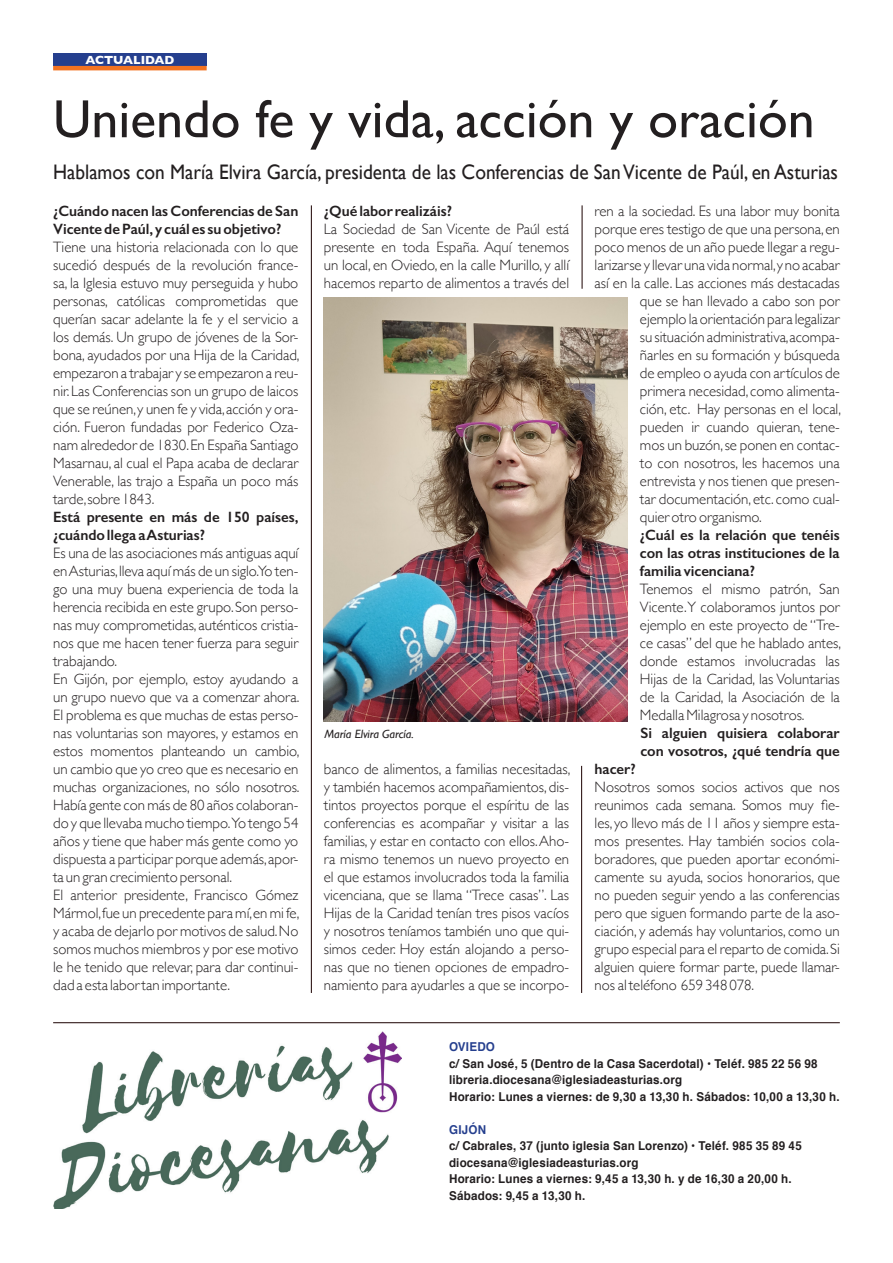
<style>
.page{position:relative;width:893px;height:1263px;background:#fff}
.page>*{position:absolute;margin:0;border:0;box-sizing:border-box;transform-origin:0 0}
.t1{font:54px "Gill Sans";color:#231f20}
.Subtítulo_5_columnas{font:21px "Gill Sans";color:#231f20;scale:.92 1}
.Texto_general{font:300 15px/18px "Gill Sans";color:#231f20;text-align:justify}
.Texto_general-2{font:600 15px/18px "Gill Sans";color:#231f20}
.Titular_4col{font:700 12.3px "Helvetica";letter-spacing:.015em;color:#231f20;scale:.95 1}
.Titular_4col-2{font:700 12.3px "Helvetica";letter-spacing:.02em;color:#253f8e;scale:.95 1}
.t2{font:italic 12px "Gill Sans";color:#231f20}
.t3{font:700 12px "Gill Sans";color:#fff}
</style>
<div class="page">
<div style="left:53px;top:53px;width:154px;height:13px;background:#253f8e"></div>
<img style="left:324px;top:298px;width:303px;height:424px">
<hr style="left:53px;top:66px;width:154px;height:4px;background:#f47321">
<hr style="left:311px;top:205px;width:1px;height:788px;background:#1b0000">
<hr style="left:581px;top:766px;width:1px;height:227px;background:#1b0000">
<img style="left:53px;top:1031px;width:349px;height:177px">
<hr style="left:53px;top:1022px;width:787px;height:1px;background:#1b0000">
<hr style="left:582px;top:205px;width:1px;height:84px;background:#1b0000">
<p class="t3" style="left:85px;top:50px;width:91px">ACTUALIDAD</p>
<p class="t1" style="left:53px;top:87px;width:763px">Uniendo fe y vida, acción y oración</p>
<p class="Subtítulo_5_columnas" style="left:53px;top:160px;width:855px">Hablamos con María Elvira García, presidenta de las Conferencias de San Vicente de Paúl, en Asturias</p>
<p class="Texto_general-2" style="left:53px;top:202px;width:247px">¿Cuándo nacen las Conferencias de San<br>Vicente de Paúl, y cuál es su objetivo?</p>
<p class="Texto_general" style="left:53px;top:237px;width:248px">Tiene una historia relacionada con lo que sucedió después de la revolución france&shy;sa, la Iglesia estuvo muy perseguida y hubo personas, católicas comprometidas que querían sacar adelante la fe y el servicio a los demás. Un grupo de jóvenes de la Sor&shy;bona, ayudados por una Hija de la Caridad, empezaron a trabajar y se empezaron a reu&shy;nir. Las Conferencias son un grupo de laicos que se reúnen, y unen fe y vida, acción y ora&shy;ción. Fueron fundadas por Federico Oza&shy;nam alrededor de 1830. En España Santiago Masarnau, al cual el Papa acaba de declarar Venerable, las trajo a España un poco más tarde,sobre 1843.</p>
<p class="Texto_general-2" style="left:53px;top:508px;width:247px">Está presente en más de 150 países, ¿cuándo llega a Asturias?</p>
<p class="Texto_general" style="left:53px;top:543px;width:247px">Es una de las asociaciones más antiguas aquí en Asturias, lleva aquí más de un siglo.Yo ten&shy;go una muy buena experiencia de toda la herencia recibida en este grupo. Son perso&shy;nas muy comprometidas, auténticos cristia&shy;nos que me hacen tener fuerza para seguir trabajando.</p>
<p class="Texto_general" style="left:53px;top:669px;width:248px">En Gijón, por ejemplo, estoy ayudando a un grupo nuevo que va a comenzar ahora.<br>El problema es que muchas de estas perso&shy;nas voluntarias son mayores, y estamos en estos momentos planteando un cambio, un cambio que yo creo que es necesario en muchas organizaciones, no sólo nosotros.<br>Había gente con más de 80 años colaboran&shy;do y que llevaba mucho tiempo. Yo tengo 54 años y tiene que haber más gente como yo dispuesta a participar porque además, apor&shy;ta un gran crecimiento personal.</p>
<p class="Texto_general" style="left:53px;top:885px;width:248px">El anterior presidente, Francisco Gómez Mármol, fue un precedente para mí, en mi fe, y acaba de dejarlo por motivos de salud. No somos muchos miembros y por ese motivo le he tenido que relevar, para dar continui&shy;dad a esta labor tan importante.</p>
<p class="Texto_general-2" style="left:324px;top:202px;width:130px">¿Qué labor realizáis?</p>
<p class="Texto_general" style="left:324px;top:219px;width:247px">La Sociedad de San Vicente de Paúl está presente en toda España. Aquí tenemos un local, en Oviedo, en la calle Murillo, y allí hacemos reparto de alimentos a través del</p>
<p class="t2" style="left:324px;top:727px;width:91px">María Elvira García.</p>
<p class="Texto_general" style="left:324px;top:759px;width:248px">banco de alimentos, a familias necesitadas, y también hacemos acompañamientos, dis&shy;tintos proyectos porque el espíritu de las conferencias es acompañar y visitar a las familias, y estar en contacto con ellos. Aho&shy;ra mismo tenemos un nuevo proyecto en el que estamos involucrados toda la familia vicenciana, que se llama “Trece casas”. Las Hijas de la Caridad tenían tres pisos vacíos y nosotros teníamos también uno que qui&shy;simos ceder. Hoy están alojando a perso&shy;nas que no tienen opciones de empadro&shy;namiento para ayudarles a que se incorpo-</p>
<p class="Texto_general" style="left:595px;top:201px;width:247px">ren a la sociedad. Es una labor muy bonita</p>
<p class="Texto_general" style="left:595px;top:219px;width:247px">porque eres testigo de que una persona, en</p>
<p class="Texto_general" style="left:595px;top:237px;width:247px">poco menos de un año puede llegar a regu-</p>
<p class="Texto_general" style="left:595px;top:255px;width:247px">larizarse y llevar una vida normal,y no acabar</p>
<p class="Texto_general" style="left:595px;top:273px;width:247px">así en la calle. Las acciones más destacadas</p>
<p class="Texto_general" style="left:640px;top:291px;width:201px">que se han llevado a cabo son por</p>
<p class="Texto_general" style="left:640px;top:309px;width:201px">ejemplo la orientación para legalizar</p>
<p class="Texto_general" style="left:640px;top:327px;width:201px">su situación administrativa,acompa-</p>
<p class="Texto_general" style="left:640px;top:345px;width:201px">ñarles en su formación y búsqueda</p>
<p class="Texto_general" style="left:640px;top:363px;width:201px">de empleo o ayuda con artículos de</p>
<p class="Texto_general" style="left:640px;top:381px;width:201px">primera necesidad, como alimenta-</p>
<p class="Texto_general" style="left:640px;top:399px;width:203px">ción, etc. Hay personas en el local,</p>
<p class="Texto_general" style="left:640px;top:417px;width:201px">pueden ir cuando quieran, tene-</p>
<p class="Texto_general" style="left:640px;top:435px;width:201px">mos un buzón, se ponen en contac-</p>
<p class="Texto_general" style="left:640px;top:453px;width:201px">to con nosotros, les hacemos una</p>
<p class="Texto_general" style="left:640px;top:471px;width:201px">entrevista y nos tienen que presen-</p>
<p class="Texto_general" style="left:640px;top:489px;width:201px">tar documentación, etc. como cual-</p>
<p class="Texto_general" style="left:640px;top:507px;width:123px">quier otro organismo.</p>
<p class="Texto_general-2" style="left:640px;top:526px;width:201px;text-align:justify">¿Cuál es la relación que tenéis con las otras instituciones de la familia vicenciana?</p>
<p class="Texto_general" style="left:640px;top:579px;width:203px">Tenemos el mismo patrón, San Vicente. Y colaboramos juntos por ejemplo en este proyecto de “Tre&shy;ce casas” del que he hablado antes, donde estamos involucradas las Hijas de la Caridad, las Voluntarias de la Caridad, la Asociación de la Medalla Milagrosa y nosotros.</p>
<p class="Texto_general-2" style="left:640px;top:724px;width:201px">Si alguien quisiera colaborar con vosotros, ¿qué tendría que</p>
<p class="Texto_general-2" style="left:595px;top:760px;width:43px">hacer?</p>
<p class="Texto_general" style="left:595px;top:777px;width:247px">Nosotros somos socios activos que nos reunimos cada semana. Somos muy fie&shy;les, yo llevo más de 11 años y siempre esta&shy;mos presentes. Hay también socios cola&shy;boradores, que pueden aportar económi&shy;camente su ayuda, socios honorarios, que no pueden seguir yendo a las conferencias pero que siguen formando parte de la aso&shy;ciación, y además hay voluntarios, como un grupo especial para el reparto de comida. Si alguien quiere formar parte, puede llamar&shy;nos al teléfono 659 348 078.</p>
<p class="Titular_4col-2" style="left:449px;top:1037px;width:50px">OVIEDO</p>
<p class="Titular_4col" style="left:449px;top:1053px;width:390px">c/ San José, 5 (Dentro de la Casa Sacerdotal) • Teléf. 985 22 56 98</p>
<p class="Titular_4col" style="left:449px;top:1070px;width:247px">libreria.diocesana@iglesiadeasturias.org</p>
<p class="Titular_4col" style="left:449px;top:1086px;width:413px">Horario: Lunes a viernes: de 9,30 a 13,30 h. Sábados: 10,00 a 13,30 h.</p>
<p class="Titular_4col-2" style="left:449px;top:1119px;width:40px">GIJÓN</p>
<p class="Titular_4col" style="left:449px;top:1136px;width:373px">c/ Cabrales, 37 (junto iglesia San Lorenzo) • Teléf. 985 35 89 45</p>
<p class="Titular_4col" style="left:449px;top:1152px;width:201px">diocesana@iglesiadeasturias.org</p>
<p class="Titular_4col" style="left:449px;top:1169px;width:362px">Horario: Lunes a viernes: 9,45 a 13,30 h. y de 16,30 a 20,00 h.</p>
<p class="Titular_4col" style="left:449px;top:1185px;width:145px">Sábados: 9,45 a 13,30 h.</p>
</div>
